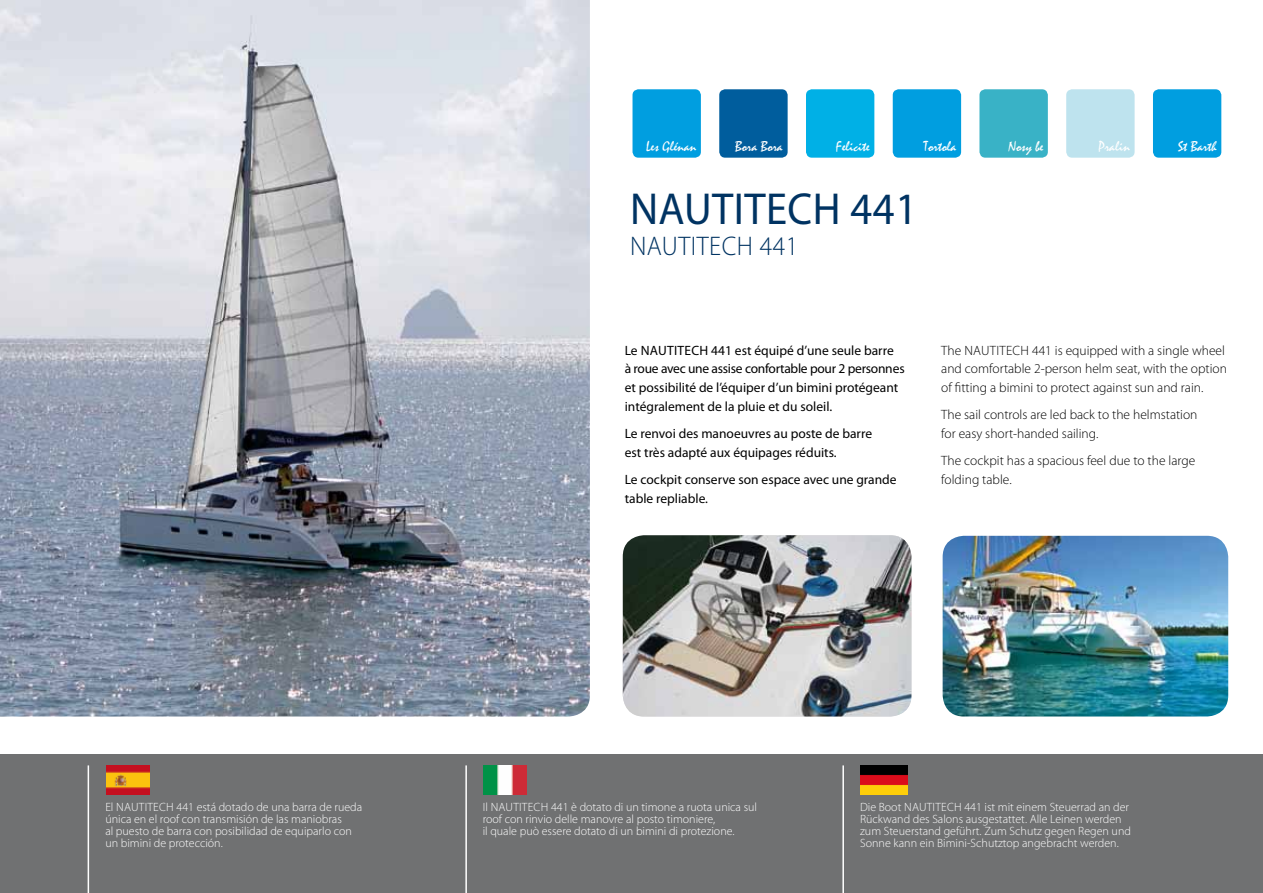
<style>
.page{position:relative;width:1263px;height:893px;background:#fff}
.page>*{position:absolute;margin:0;border:0;box-sizing:border-box;transform-origin:0 0}
.t1{font:45px "Myriad Pro";letter-spacing:.01em;color:#003362;scale:.95 1}
.t2{font:300 27px "Myriad Pro";letter-spacing:.02em;color:#003362;scale:.95 1}
.t3{font:14.55px "Mistral";color:#fff}
.t4{font:13.5px/18.8px "Myriad Pro";color:#000}
.t5{font:300 13.5px/18.8px "Myriad Pro";color:#000}
.t6{font:300 12px/12px "Myriad Pro";color:#fff}
</style>
<div class="page">
<div style="left:0;top:755px;width:1263px;height:138px;background:#707172"></div>
<img style="left:943px;top:536px;width:285px;height:180px">
<div style="left:632px;top:89px;width:69px;height:69px;background:#009ee0;border-radius:6px"></div>
<div style="left:719px;top:89px;width:69px;height:69px;background:#005d9d;border-radius:6px"></div>
<div style="left:806px;top:89px;width:68px;height:69px;background:#00b0e6;border-radius:6px"></div>
<div style="left:893px;top:89px;width:68px;height:69px;background:#009ee0;border-radius:6px"></div>
<div style="left:979px;top:89px;width:69px;height:69px;background:#39b2c6;border-radius:6px"></div>
<div style="left:1066px;top:89px;width:68px;height:69px;background:#bee3ee;border-radius:6px"></div>
<div style="left:1153px;top:89px;width:68px;height:69px;background:#009ee0;border-radius:6px"></div>
<img style="left:623px;top:535px;width:288px;height:181px">
<img style="left:0;top:0;width:590px;height:716px">
<hr style="left:88px;top:765px;width:1px;height:128px;background:#fff">
<hr style="left:465px;top:765px;width:2px;height:128px;background:#fff">
<hr style="left:842px;top:765px;width:2px;height:128px;background:#fff">
<img style="left:860px;top:765px;width:48px;height:29px">
<img style="left:106px;top:765px;width:43px;height:29px">
<img style="left:484px;top:765px;width:43px;height:29px">
<p class="t3" style="left:646px;top:138px;width:52px">Les Glénan</p>
<p class="t3" style="left:735px;top:138px;width:49px">Bora Bora</p>
<p class="t3" style="left:836px;top:138px;width:35px">Felicite</p>
<p class="t3" style="left:924px;top:138px;width:34px">Tortola</p>
<p class="t3" style="left:1008px;top:138px;width:36px">Nosy be</p>
<p class="t3" style="left:1098px;top:138px;width:33px">Pralin</p>
<p class="t3" style="left:1178px;top:138px;width:40px">St Barth</p>
<h1 class="t1" style="left:630px;top:181px;width:304px">NAUTITECH 441</h1>
<h2 class="t2" style="left:630px;top:230px;width:179px">NAUTITECH 441</h2>
<p class="t4" style="left:625px;top:340px;width:282px;text-indent:87px">441 est équipé d’une seule barre<br>à roue avec une assise confortable pour 2 personnes et possibilité de l’équiper d’un bimini protégeant intégralement de la pluie et du soleil.</p>
<p class="t4" style="left:625px;top:424px;width:249px">Le renvoi des manoeuvres au poste de barre est très adapté aux équipages réduits.</p>
<p class="t4" style="left:625px;top:470px;width:273px">Le cockpit conserve son espace avec une grande table repliable.</p>
<p class="t4" style="left:625px;top:340px;width:34px">Le Nautitech</p>
<p class="t5" style="left:941px;top:341px;width:40px">The Nautitech</p>
<p class="t5" style="left:941px;top:341px;width:287px;text-indent:91px">441 is equipped with a single wheel and comfortable 2-person helm seat, with the option of fitting a bimini to protect against sun and rain.</p>
<p class="t5" style="left:941px;top:405px;width:258px">The sail controls are led back to the helmstation for easy short-handed sailing.</p>
<p class="t5" style="left:941px;top:451px;width:255px">The cockpit has a spacious feel due to the large folding table.</p>
<p class="t6" style="left:105px;top:800px;width:258px;text-indent:71px">441 está dotado de una barra de rueda única en el roof con transmisión de las maniobras<br>al puesto de barra con posibilidad de equiparlo con un bimini de protección.</p>
<p class="t6" style="left:483px;top:800px;width:23px">Il Nautitech</p>
<p class="t6" style="left:105px;top:800px;width:26px">El Nautitech</p>
<p class="t6" style="left:483px;top:800px;width:276px;text-indent:68px">441 è dotato di un timone a ruota unica sul roof con rinvio delle manovre al posto timoniere,<br>il quale può essere dotato di un bimini di protezione.</p>
<p class="t6" style="left:860px;top:800px;width:59px">Die Boot Nautitech</p>
<p class="t6" style="left:860px;top:800px;width:272px;text-indent:104px">441 ist mit einem Steuerrad an der Rückwand des Salons ausgestattet. Alle Leinen werden zum Steuerstand geführt. Zum Schutz gegen Regen und Sonne kann ein Bimini-Schutztop angebracht werden.</p>
</div>
